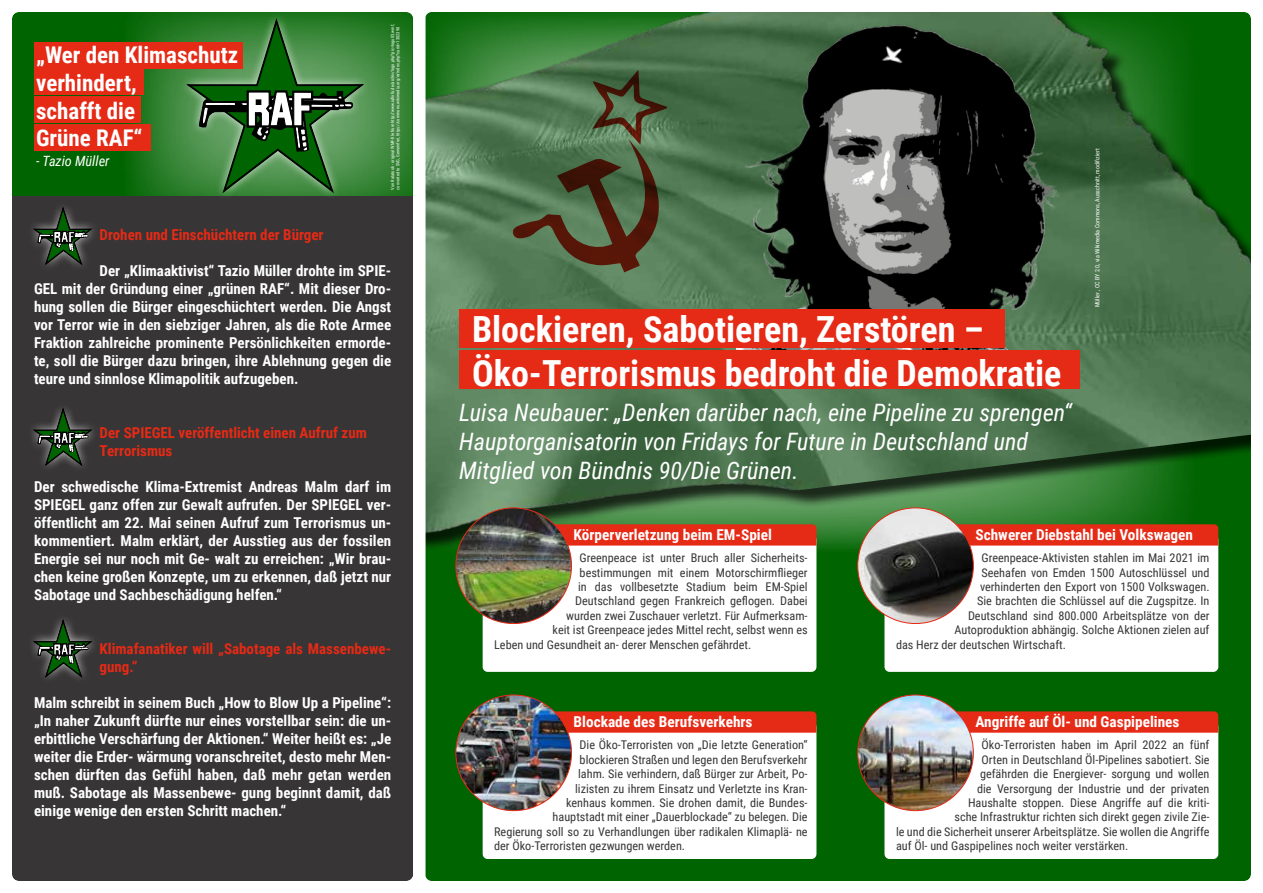
<style>
.page{position:relative;width:1263px;height:893px;background:#fff}
.page>*{position:absolute;margin:0;border:0;box-sizing:border-box;transform-origin:0 0}
.t1{font:700 36px/43.2px "Roboto Condensed";color:#fff}
.t2{font:italic 24px/28.8px "Roboto Condensed";color:#fff}
.t3{font:700 22.95px/27.6px "Roboto Condensed";color:#fff}
.t4{font:700 15px/18px "Roboto Condensed";color:#fff;text-align:justify}
.t5{font:700 15px/18px "Roboto Condensed";color:#e52a16}
.t6{font:italic 14.1px "Roboto Condensed";color:#fff}
.t7{font:12px "Roboto Condensed";color:#373535}
.t8{font:6px "Roboto Condensed";color:#fff}
.t9{font:4.5px/5.4px "Roboto Condensed";color:#fff}
</style>
<div class="page">
<div style="left:6px;top:6px;width:1251px;height:881px;background:#006400;border-radius:13px"></div>
<img style="left:426px;top:13px;width:824px;height:525px">
<div style="left:6px;top:6px;width:413px;height:881px;background:#373535;border-radius:13px"></div>
<div style="left:6px;top:6px;width:406px;height:190px;background:#006400"></div>
<svg style="left:121px;top:13px;width:291px;height:183px"></svg>
<svg style="left:512px;top:70px;width:155px;height:202px"></svg>
<img style="left:736px;top:19px;width:327px;height:332px">
<div style="left:459px;top:309px;width:546px;height:39px;background:#e52a16"></div>
<div style="left:459px;top:351px;width:621px;height:38px;background:#e52a16"></div>
<div style="left:20px;top:194px;width:86px;height:88px;background:#fff;opacity:.75"></div>
<div style="left:24px;top:198px;width:78px;height:80px;background:#373535"></div>
<svg style="left:34px;top:208px;width:57px;height:56px"></svg>
<svg style="left:34px;top:409px;width:57px;height:56px"></svg>
<svg style="left:34px;top:620px;width:57px;height:57px"></svg>
<div style="left:179px;top:11px;width:192px;height:189px;background:#fff;opacity:.75"></div>
<svg style="left:187px;top:19px;width:177px;height:174px"></svg>
<div style="left:34px;top:69px;width:110px;height:26px;background:#e52a16"></div>
<div style="left:34px;top:42px;width:208px;height:26px;background:#e52a16"></div>
<div style="left:34px;top:96px;width:106px;height:26px;background:#e52a16"></div>
<div style="left:34px;top:125px;width:117px;height:26px;background:#e52a16"></div>
<div style="left:885px;top:723px;width:332px;height:135px;background:#fff;border-radius:4px"></div>
<div style="left:884px;top:722px;width:334px;height:137px;border:2px solid #fff;border-radius:4px"></div>
<svg style="left:956px;top:711px;width:262px;height:22px"></svg>
<img style="left:858px;top:695px;width:115px;height:116px;border-radius:58px">
<div style="left:885px;top:536px;width:332px;height:135px;background:#fff;border-radius:4px"></div>
<div style="left:884px;top:535px;width:334px;height:137px;border:2px solid #fff;border-radius:4px"></div>
<svg style="left:956px;top:524px;width:262px;height:22px"></svg>
<img style="left:858px;top:508px;width:115px;height:115px;border-radius:57px">
<div style="left:483px;top:536px;width:333px;height:135px;background:#fff;border-radius:4px"></div>
<div style="left:483px;top:535px;width:333px;height:137px;border:2px solid #fff;border-radius:4px"></div>
<svg style="left:554px;top:524px;width:262px;height:22px"></svg>
<img style="left:456px;top:508px;width:115px;height:115px;border-radius:58px">
<div style="left:483px;top:723px;width:333px;height:135px;background:#fff;border-radius:4px"></div>
<div style="left:483px;top:722px;width:333px;height:137px;border:2px solid #fff;border-radius:4px"></div>
<svg style="left:554px;top:711px;width:262px;height:22px"></svg>
<img style="left:456px;top:695px;width:115px;height:116px;border-radius:58px">
<div style="left:0;top:0;width:425px;height:893px;border:12px solid #fff;border-radius:13px"></div>
<div style="left:413px;top:0;width:850px;height:893px;border:12px solid #fff;border-radius:13px"></div>
<h3 class="t3" style="left:36px;top:40px;width:204px">„Wer den Klimaschutz verhindert,<br>schafft die<br>Grüne RAF“</h3>
<p class="t6" style="left:36px;top:151px;width:75px">- Tazio Müller</p>
<p class="t9" style="left:390px;top:190px;width:167px;rotate:-90deg">Von Ratatosk - original WMF-file from http://www.rafinfo.de/archiv/logo.php?pic=logo03.wmf, converted to SVG, Gemeinfrei, https://commons.wikimedia.org/w/index.php?curid=1302390</p>
<p class="t5" style="left:100px;top:225px;width:225px">Drohen und Einschüchtern der Bürger</p>
<p class="t4" style="left:34px;top:261px;width:359px;text-indent:66px">Der „Klimaaktivist“ Tazio Müller drohte im SPIE-GEL mit der Gründung einer „grünen RAF“. Mit dieser Dro&shy;hung sollen die Bürger eingeschüchtert werden. Die Angst vor Terror wie in den siebziger Jahren, als die Rote Armee Fraktion zahlreiche prominente Persönlichkeiten ermorde&shy;te, soll die Bürger dazu bringen, ihre Ablehnung gegen die teure und sinnlose Klimapolitik aufzugeben.</p>
<p class="t5" style="left:100px;top:423px;width:269px">Der SPIEGEL veröffentlicht einen Aufruf zum<br>Terrorismus</p>
<p class="t4" style="left:34px;top:477px;width:359px">Der schwedische Klima-Extremist Andreas Malm darf im SPIEGEL ganz offen zur Gewalt aufrufen. Der SPIEGEL ver&shy;öffentlicht am 22. Mai seinen Aufruf zum Terrorismus un&shy;kommentiert. Malm erklärt, der Ausstieg aus der fossilen Energie sei nur noch mit Ge- walt zu erreichen: „Wir brau&shy;chen keine großen Konzepte, um zu erkennen, daß jetzt nur Sabotage und Sachbeschädigung helfen.“</p>
<p class="t5" style="left:100px;top:639px;width:293px">Klimafanatiker will „Sabotage als Massenbewe&shy;gung.“</p>
<p class="t4" style="left:34px;top:693px;width:359px">Malm schreibt in seinem Buch „How to Blow Up a Pipeline“: „In naher Zukunft dürfte nur eines vorstellbar sein: die un&shy;erbittliche Verschärfung der Aktionen.“ Weiter heißt es: „Je weiter die Erder- wärmung voranschreitet, desto mehr Men&shy;schen dürften das Gefühl haben, daß mehr getan werden muß. Sabotage als Massenbewe- gung beginnt damit, daß einige wenige den ersten Schritt machen.“</p>
<h1 class="t1" style="left:472px;top:307px;width:591px">Blockieren, Sabotieren, Zerstören –<br>Öko-Terrorismus bedroht die Demokratie</h1>
<h2 class="t2" style="left:459px;top:398px;width:614px">Luisa Neubauer: „Denken darüber nach, eine Pipeline zu sprengen“<br>Hauptorganisatorin von Fridays for Future in Deutschland und<br>Mitglied von Bündnis 90/Die Grünen.</h2>
<p class="t8" style="left:1093px;top:307px;width:160px;rotate:-90deg">Müller , CC BY 2.0, via Wikimedia Commons, Ausschnitt, modifiziert</p>
<p class="t4" style="left:574px;top:525px;width:200px">Körperverletzung beim EM-Spiel</p>
<p class="t7" style="left:580px;top:549px;width:229px">Greenpeace ist unter Bruch aller Sicherheits-</p>
<p class="t7" style="left:580px;top:564px;width:229px">bestimmungen mit einem Motorschirmflieger</p>
<p class="t7" style="left:578px;top:578px;width:231px">in das vollbesetzte Stadium beim EM-Spiel</p>
<p class="t7" style="left:575px;top:593px;width:234px">Deutschland gegen Frankreich geflogen. Dabei</p>
<p class="t7" style="left:566px;top:607px;width:243px">wurden zwei Zuschauer verletzt. Für Aufmerksam-</p>
<p class="t7" style="left:553px;top:621px;width:256px">keit ist Greenpeace jedes Mittel recht, selbst wenn es</p>
<p class="t7" style="left:494px;top:636px;width:259px">Leben und Gesundheit an- derer Menschen gefährdet.</p>
<p class="t4" style="left:574px;top:712px;width:180px">Blockade des Berufsverkehrs</p>
<p class="t7" style="left:580px;top:737px;width:229px">Die Öko-Terroristen von „Die letzte Generation“</p>
<p class="t7" style="left:580px;top:751px;width:229px">blockieren Straßen und legen den Berufsverkehr</p>
<p class="t7" style="left:578px;top:765px;width:231px">lahm. Sie verhindern, daß Bürger zur Arbeit, Po-</p>
<p class="t7" style="left:575px;top:780px;width:234px">lizisten zu ihrem Einsatz und Verletzte ins Kran-</p>
<p class="t7" style="left:566px;top:794px;width:243px">kenhaus kommen. Sie drohen damit, die Bundes-</p>
<p class="t7" style="left:553px;top:809px;width:256px">hauptstadt mit einer „Dauerblockade“ zu belegen. Die</p>
<p class="t7" style="left:494px;top:823px;width:315px">Regierung soll so zu Verhandlungen über radikalen Klimaplä- ne</p>
<p class="t7" style="left:494px;top:837px;width:192px">der Öko-Terroristen gezwungen werden.</p>
<p class="t4" style="left:975px;top:525px;width:219px">Schwerer Diebstahl bei Volkswagen</p>
<p class="t7" style="left:981px;top:549px;width:229px">Greenpeace-Aktivisten stahlen im Mai 2021 im</p>
<p class="t7" style="left:981px;top:564px;width:230px">Seehafen von Emden 1500 Autoschlüssel und</p>
<p class="t7" style="left:980px;top:578px;width:231px">verhinderten den Export von 1500 Volkswagen.</p>
<p class="t7" style="left:977px;top:593px;width:234px">Sie brachten die Schlüssel auf die Zugspitze. In</p>
<p class="t7" style="left:968px;top:607px;width:243px">Deutschland sind 800.000 Arbeitsplätze von der</p>
<p class="t7" style="left:954px;top:621px;width:256px">Autoproduktion abhängig. Solche Aktionen zielen auf</p>
<p class="t7" style="left:896px;top:636px;width:172px">das Herz der deutschen Wirtschaft.</p>
<p class="t4" style="left:975px;top:712px;width:205px">Angriffe auf Öl- und Gaspipelines</p>
<p class="t7" style="left:981px;top:737px;width:229px">Öko-Terroristen haben im April 2022 an fünf</p>
<p class="t7" style="left:981px;top:751px;width:229px">Orten in Deutschland Öl-Pipelines sabotiert. Sie</p>
<p class="t7" style="left:980px;top:765px;width:231px">gefährden die Energiever- sorgung und wollen</p>
<p class="t7" style="left:977px;top:780px;width:234px">die Versorgung der Industrie und der privaten</p>
<p class="t7" style="left:968px;top:794px;width:243px">Haushalte stoppen. Diese Angriffe auf die kriti-</p>
<p class="t7" style="left:954px;top:809px;width:256px">sche Infrastruktur richten sich direkt gegen zivile Zie-</p>
<p class="t7" style="left:896px;top:823px;width:315px">le und die Sicherheit unserer Arbeitsplätze. Sie wollen die Angriffe</p>
<p class="t7" style="left:896px;top:837px;width:234px">auf Öl- und Gaspipelines noch weiter verstärken.</p>
</div>
